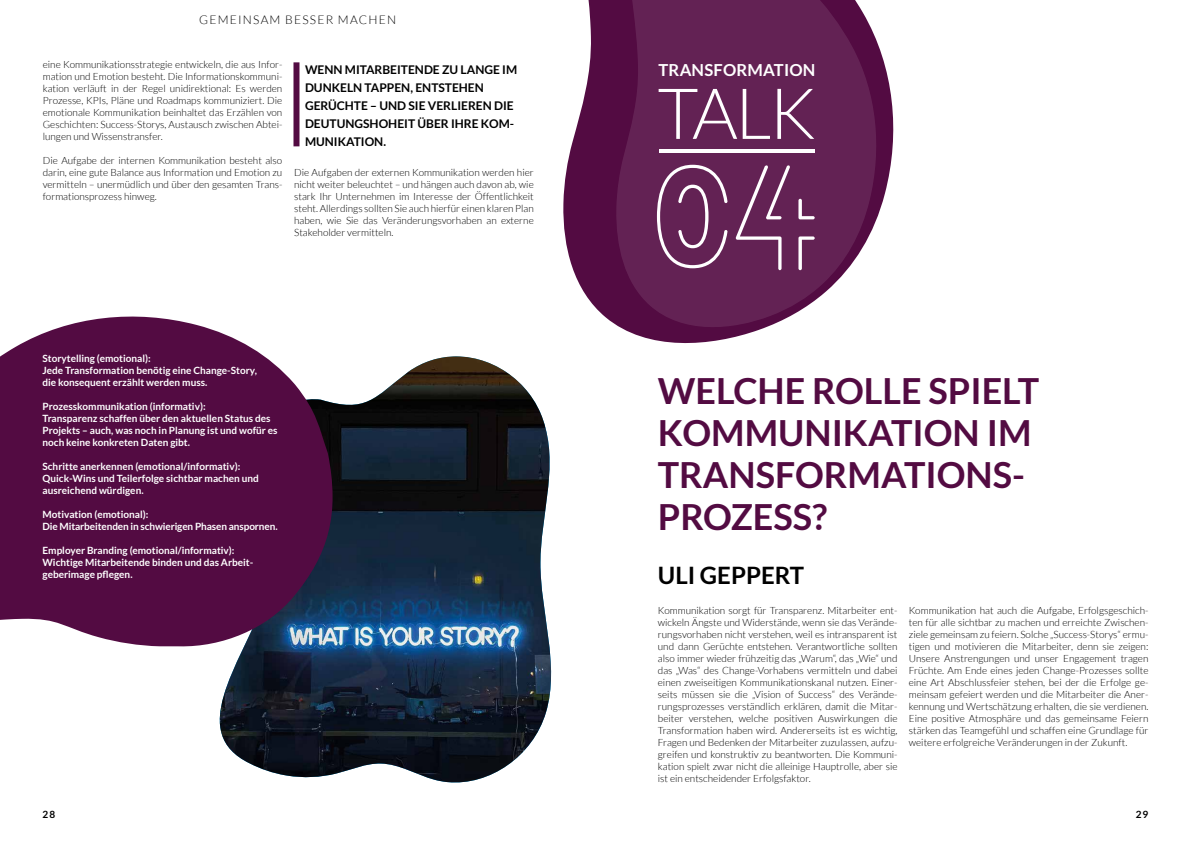
<style>
.page{position:relative;width:1191px;height:842px;background:#fff}
.page>*{position:absolute;margin:0;border:0;box-sizing:border-box;transform-origin:0 0}
.t1{font:300 70.6px "Lato";color:#fff}
.t2{font:700 36px/42px "Lato";color:#530b42}
.t3{font:700 24px "Lato";color:#000}
.t4{font:700 16.6px "Lato";letter-spacing:.01em;color:#fff}
.t5{font:700 12px/18px "Lato";color:#000}
.t6{font:300 12px "Lato";letter-spacing:.1em;color:#000}
.t7{font:300 10px/12px "Lato";color:#000;text-align:justify}
.t8{font:700 10px/12px "Lato";color:#fff}
.t9{font:700 10px "Lato";color:#000}
</style>
<div class="page">
<img style="left:219px;top:356px;width:333px;height:427px">
<svg style="left:563px;top:0;width:331px;height:344px;fill:#530b42"></svg>
<svg style="left:0;top:316px;width:340px;height:331px;background:#612656"></svg>
<svg style="left:615px;top:0;width:262px;height:328px;background:#6b2e5d"></svg>
<hr style="left:658px;top:149px;width:156px;height:4px;background:#fff">
<svg style="left:657px;top:165px;width:70px;height:103px;background:#7c456f"></svg>
<svg style="left:735px;top:165px;width:79px;height:105px;background:#753c68"></svg>
<div style="left:293px;top:62px;width:6px;height:84px;background:#530b42"></div>
<p class="t6" style="left:199px;top:13px;width:198px">GEMEINSAM BESSER MACHEN</p>
<p class="t7" style="left:43px;top:59px;width:241px">eine Kommunikationsstrategie entwickeln, die aus Infor&shy;mation und Emotion besteht. Die Informationskommuni&shy;kation verläuft in der Regel unidirektional: Es werden Prozesse, KPIs, Pläne und Roadmaps kommuniziert. Die emotionale Kommunikation beinhaltet das Erzählen von Geschichten: Success-Storys, Austausch zwischen Abtei&shy;lungen und Wissenstransfer.</p>
<p class="t7" style="left:43px;top:155px;width:241px">Die Aufgabe der internen Kommunikation besteht also darin, eine gute Balance aus Information und Emotion zu vermitteln – unermüdlich und über den gesamten Trans&shy;formationsprozess hinweg.</p>
<p class="t5" style="left:305px;top:61px;width:214px">WENN MITARBEITENDE ZU LANGE IM<br>DUNKELN TAPPEN, ENTSTEHEN<br>GERÜCHTE – UND SIE VERLIEREN DIE<br>DEUTUNGSHOHEIT ÜBER IHRE KOM-<br>MUNIKATION.</p>
<p class="t7" style="left:294px;top:167px;width:241px">Die Aufgaben der externen Kommunikation werden hier nicht weiter beleuchtet – und hängen auch davon ab, wie stark Ihr Unternehmen im Interesse der Öffentlichkeit steht. Allerdings sollten Sie auch hierfür einen klaren Plan haben, wie Sie das Veränderungsvorhaben an externe Stakeholder vermitteln.</p>
<p class="t8" style="left:43px;top:353px;width:216px">Storytelling (emotional):<br>Jede Transformation benötig eine Change-Story, die konsequent erzählt werden muss.</p>
<p class="t8" style="left:43px;top:401px;width:237px">Prozesskommunikation (informativ):<br>Transparenz schaffen über den aktuellen Status des Projekts – auch, was noch in Planung ist und wofür es noch keine konkreten Daten gibt.</p>
<p class="t8" style="left:43px;top:461px;width:218px">Schritte anerkennen (emotional/informativ):<br>Quick-Wins und Teilerfolge sichtbar machen und ausreichend würdigen.</p>
<p class="t8" style="left:43px;top:509px;width:236px">Motivation (emotional):<br>Die Mitarbeitenden in schwierigen Phasen anspornen.</p>
<p class="t8" style="left:43px;top:545px;width:212px">Employer Branding (emotional/informativ):<br>Wichtige Mitarbeitende binden und das Arbeit&shy;geberimage pflegen.</p>
<h3 class="t4" style="left:658px;top:61px;width:158px">TRANSFORMATION</h3>
<h1 class="t1" style="left:657px;top:76px;width:160px">TALK</h1>
<h2 class="t2" style="left:658px;top:370px;width:383px">WELCHE ROLLE SPIELT<br>KOMMUNIKATION IM<br>TRANSFORMATIONS-<br>PROZESS?</h2>
<h3 class="t3" style="left:658px;top:562px;width:148px">ULI GEPPERT</h3>
<p class="t7" style="left:658px;top:605px;width:241px">Kommunikation sorgt für Transparenz. Mitarbeiter ent&shy;wickeln Ängste und Widerstände, wenn sie das Verände&shy;rungsvorhaben nicht verstehen, weil es intransparent ist und dann Gerüchte entstehen. Verantwortliche sollten also immer wieder frühzeitig das „Warum“, das „Wie“ und das „Was“ des Change-Vorhabens vermitteln und dabei einen zweiseitigen Kommunikationskanal nutzen. Einer&shy;seits müssen sie die „Vision of Success“ des Verände&shy;rungsprozesses verständlich erklären, damit die Mitar&shy;beiter verstehen, welche positiven Auswirkungen die Transformation haben wird. Andererseits ist es wichtig, Fragen und Bedenken der Mitarbeiter zuzulassen, aufzu&shy;greifen und konstruktiv zu beantworten. Die Kommuni&shy;kation spielt zwar nicht die alleinige Hauptrolle, aber sie ist ein entscheidender Erfolgsfaktor.</p>
<p class="t7" style="left:909px;top:605px;width:241px">Kommunikation hat auch die Aufgabe, Erfolgsgeschich&shy;ten für alle sichtbar zu machen und erreichte Zwischen&shy;ziele gemeinsam zu feiern. Solche „Success-Storys“ ermu&shy;tigen und motivieren die Mitarbeiter, denn sie zeigen:<br>Unsere Anstrengungen und unser Engagement tragen Früchte. Am Ende eines jeden Change-Prozesses sollte eine Art Abschlussfeier stehen, bei der die Erfolge ge&shy;meinsam gefeiert werden und die Mitarbeiter die Aner&shy;kennung und Wertschätzung erhalten, die sie verdienen.<br>Eine positive Atmosphäre und das gemeinsame Feiern stärken das Teamgefühl und schaffen eine Grundlage für weitere erfolgreiche Veränderungen in der Zukunft.</p>
<p class="t9" style="left:43px;top:809px;width:14px">28</p>
<p class="t9" style="left:1135px;top:809px;width:14px">29</p>
</div>
